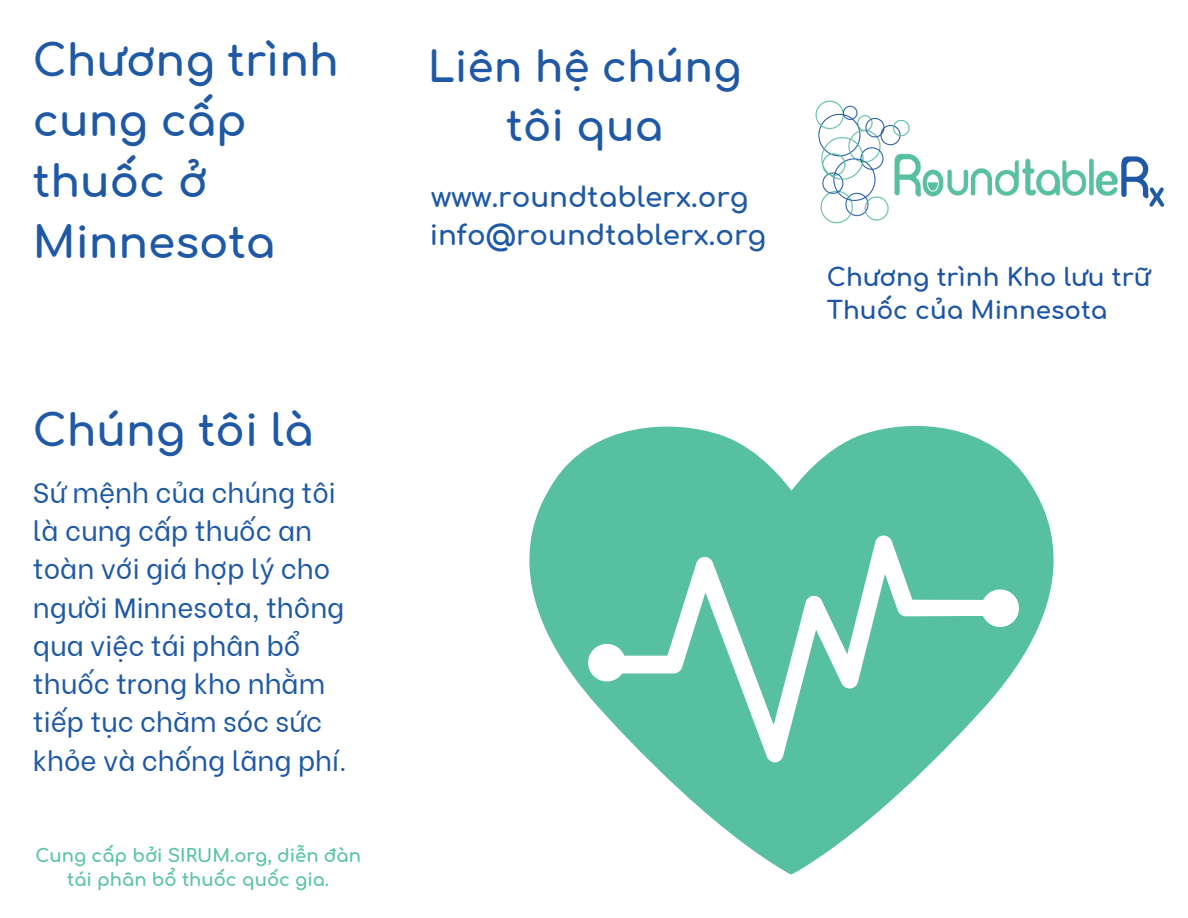
<style>
.page{position:relative;width:1188px;height:918px;background:#fff}
.page>*{position:absolute;margin:0;border:0;box-sizing:border-box;transform-origin:0 0}
.t1{font:700 43.65px/60.8px "Comfortaa";color:#1f59a6}
.t2{font:700 42.15px/58.5px "Comfortaa";color:#1f59a6;text-align:center}
.t3{font:27.75px/38.2px "Be Vietnam";color:#1f59a6}
.t4{font:700 27.75px/38.2px "Comfortaa";color:#1f59a6}
.t5{font:700 24.6px/33.8px "Comfortaa";color:#1c54a6}
.t6{font:700 18px/24.8px "Comfortaa";color:#58c4a0;text-align:center}
</style>
<div class="page">
<svg style="left:529px;top:427px;width:525px;height:447px;fill:#56c0a1"></svg>
<svg style="left:599px;top:535px;width:402px;height:227px;fill:#56c0a1"></svg>
<svg style="left:588px;top:644px;width:38px;height:37px"></svg>
<svg style="left:981px;top:589px;width:38px;height:38px"></svg>
<img style="left:815px;top:100px;width:350px;height:124px">
<h1 class="t1" style="left:33px;top:31px;width:307px">Chương trì nh cung cấp thuốc ở<br>Minnesota</h1>
<h2 class="t2" style="left:428px;top:39px;width:315px">Liên hệ chú ng tôi qua</h2>
<p class="t4" style="left:430px;top:178px;width:338px">www.roundtablerx.org info@roundtablerx.org</p>
<h1 class="t1" style="left:33px;top:402px;width:265px">Chúng tôi là</h1>
<p class="t3" style="left:33px;top:471px;width:315px">Sứ mệnh của chúng tôi là cung cấp thuốc an toàn với giá hợp lý cho người Minnesota, thông qua việc tái phân bổ thuốc trong kho nhằm tiếp tục chăm sóc sức khỏe và chống lãng phí.</p>
<p class="t6" style="left:36px;top:843px;width:327px">Cung cấp bởi SIRUM.org, diễn đàn tái phân bổ thuốc quốc gia.</p>
<p class="t5" style="left:827px;top:261px;width:316px">Chương trì nh Kho lưu trữ<br>Thuốc của Minnesota</p>
</div>
